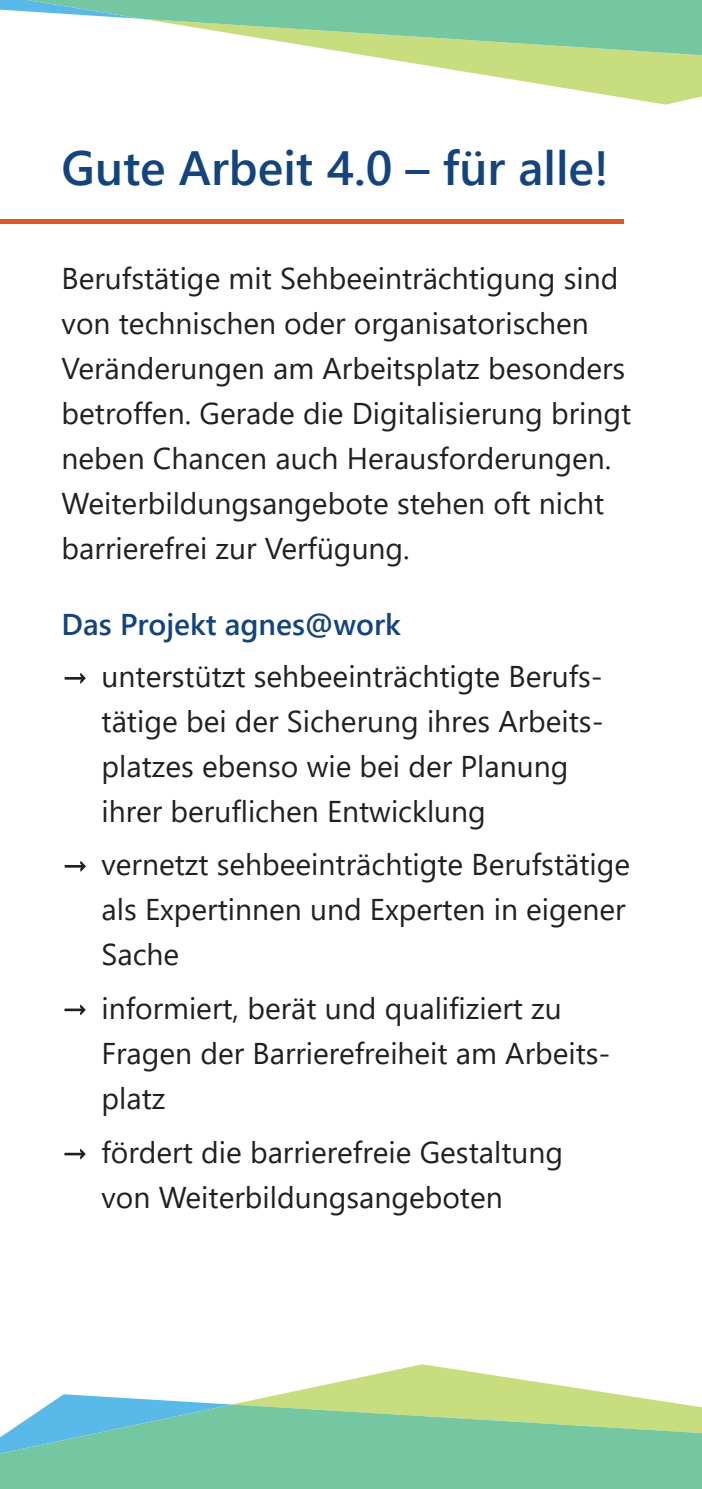
<style>
.page{position:relative;width:702px;height:1489px;background:#fff}
.page>*{position:absolute;margin:0;border:0;box-sizing:border-box;transform-origin:0 0}
.t1{font:600 48px "Segoe UI";color:#14447d}
.t2{font:30px/45px "Segoe UI";color:#231f20}
.t3{font:600 30px "Segoe UI";color:#14447d}
.t4{font:600 30px "Segoe UI";color:#231f20}
</style>
<div class="page">
<svg style="left:65px;top:672px;width:21px;height:12px"></svg>
<svg style="left:363px;top:55px;width:339px;height:50px;fill:#c8dd7e"></svg>
<svg style="left:0;top:0;width:702px;height:55px"></svg>
<div style="left:0;top:1453px;width:702px;height:35px;background:#74c7a0"></div>
<svg style="left:0;top:1364px;width:702px;height:89px"></svg>
<hr style="left:0;top:219px;width:623px;height:4px;background:#dc592d">
<svg style="left:65px;top:860px;width:21px;height:12px"></svg>
<svg style="left:65px;top:1004px;width:21px;height:11px"></svg>
<svg style="left:65px;top:1148px;width:21px;height:11px"></svg>
<h1 class="t1" style="left:62px;top:123px;width:548px">Gute Arbeit 4.0 – für alle!</h1>
<p class="t2" style="left:62px;top:253px;width:571px">Berufstätige mit Sehbeeinträchtigung sind von technischen oder organisatorischen Veränderungen am Arbeitsplatz besonders betroffen. Gerade die Digitalisierung bringt neben Chancen auch Herausforderungen.<br>Weiterbildungsangebote stehen oft nicht barrierefrei zur Verfügung.</p>
<p class="t3" style="left:62px;top:596px;width:341px">Das Projekt agnes@work</p>
<p class="t2" style="left:101px;top:651px;width:503px">unterstützt sehbeeinträchtigte Berufs&shy;tätige bei der Sicherung ihres Arbeits&shy;platzes ebenso wie bei der Planung ihrer beruflichen Entwicklung</p>
<p class="t2" style="left:101px;top:839px;width:530px">vernetzt sehbeeinträchtigte Berufstätige als Expertinnen und Experten in eigener<br>Sache</p>
<p class="t2" style="left:101px;top:982px;width:510px">informiert, berät und qualifiziert zu<br>Fragen der Barrierefreiheit am Arbeits&shy;platz</p>
<p class="t2" style="left:101px;top:1127px;width:463px">fördert die barrierefreie Gestaltung von Weiterbildungsangeboten</p>
<p class="t4" style="left:62px;top:648px;width:27px">→</p>
<p class="t2" style="left:62px;top:839px;width:27px">→</p>
</div>
